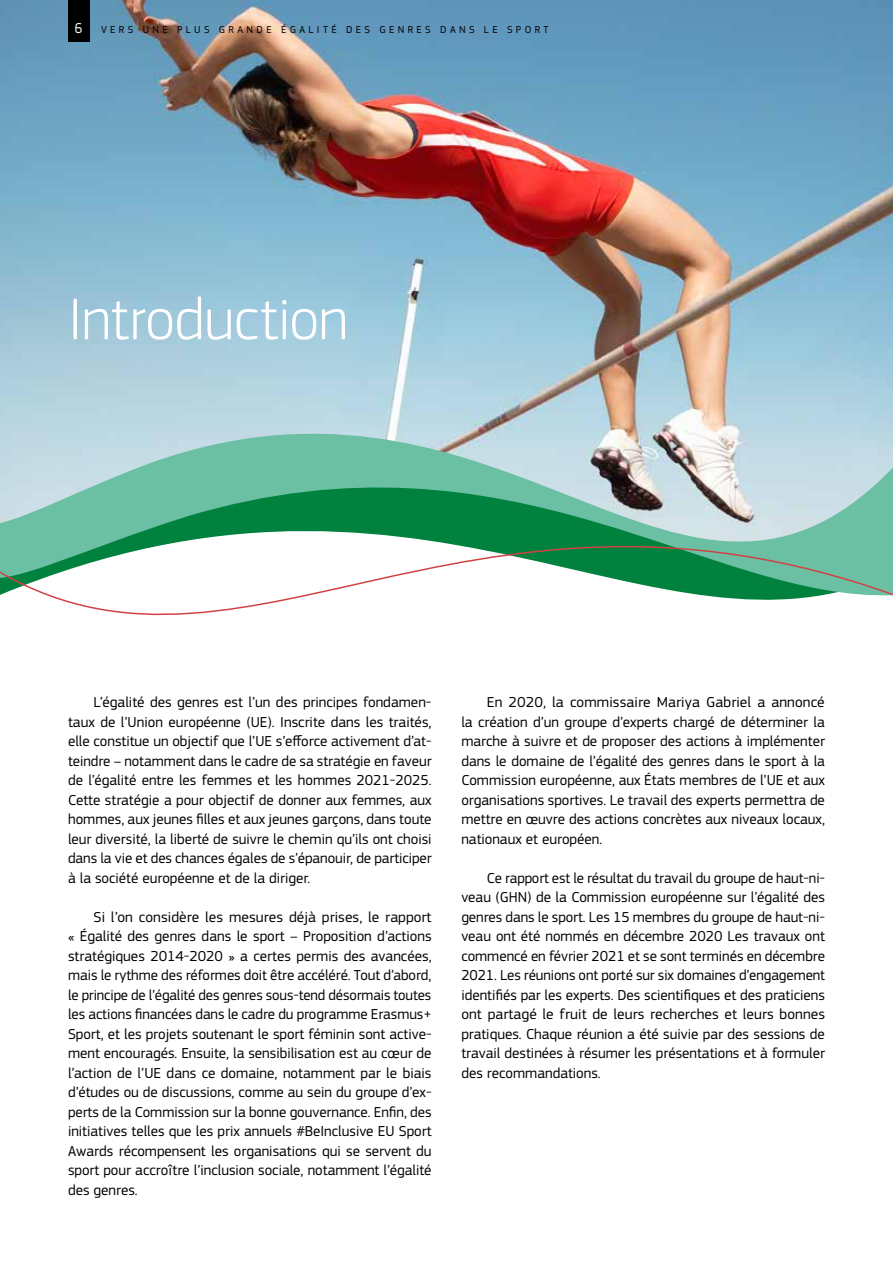
<style>
.page{position:relative;width:893px;height:1263px;background:#fff}
.page>*{position:absolute;margin:0;border:0;box-sizing:border-box;transform-origin:0 0}
.t1{font:300 61.05px "EC Square Sans Pro";letter-spacing:-.005em;color:#fff}
.t2{font:15px/19.5px "EC Square Sans Pro";color:#000;text-align:justify}
.t3{font:10.5px "EC Square Sans Pro";letter-spacing:.32em;color:#000}
.s1{font-size:15px;color:#fff}
</style>
<div class="page">
<img style="left:0;top:0;width:893px;height:438px">
<svg style="left:0;top:438px;width:893px;height:178px"></svg>
<div style="left:68px;top:0;width:21px;height:42px;background:#000"></div>
<p class="t3" style="left:75px;top:24px;width:475px"><span class="s1">6</span> VERS UNE PLUS GRANDE ÉGALITÉ DES GENRES DANS LE SPORT</p>
<h1 class="t1" style="left:68px;top:283px;width:282px">Introduction</h1>
<p class="t2" style="left:68px;top:693px;width:365px;text-indent:26px">L’égalité des genres est l’un des principes fondamen&shy;taux de l’Union européenne (UE). Inscrite dans les traités, elle constitue un objectif que l’UE s’efforce activement d’at&shy;teindre – notamment dans le cadre de sa stratégie en faveur de l’égalité entre les femmes et les hommes 2021-2025.<br>Cette stratégie a pour objectif de donner aux femmes, aux hommes, aux jeunes filles et aux jeunes garçons, dans toute leur diversité, la liberté de suivre le chemin qu’ils ont choisi dans la vie et des chances égales de s’épanouir, de participer à la société européenne et de la diriger.</p>
<p class="t2" style="left:68px;top:907px;width:365px;text-indent:26px">Si l’on considère les mesures déjà prises, le rapport « Égalité des genres dans le sport – Proposition d’actions stratégiques 2014-2020 » a certes permis des avancées, mais le rythme des réformes doit être accéléré. Tout d’abord, le principe de l’égalité des genres sous-tend désormais toutes les actions financées dans le cadre du programme Erasmus+ Sport, et les projets soutenant le sport féminin sont active&shy;ment encouragés. Ensuite, la sensibilisation est au cœur de l’action de l’UE dans ce domaine, notamment par le biais d’études ou de discussions, comme au sein du groupe d’ex&shy;perts de la Commission sur la bonne gouvernance. Enfin, des initiatives telles que les prix annuels #BeInclusive EU Sport Awards récompensent les organisations qui se servent du sport pour accroître l’inclusion sociale, notamment l’égalité des genres.</p>
<p class="t2" style="left:461px;top:693px;width:365px;text-indent:26px">En 2020, la commissaire Mariya Gabriel a annoncé la création d’un groupe d’experts chargé de déterminer la marche à suivre et de proposer des actions à implémenter dans le domaine de l’égalité des genres dans le sport à la Commission européenne, aux États membres de l’UE et aux organisations sportives. Le travail des experts permettra de mettre en œuvre des actions concrètes aux niveaux locaux, nationaux et européen.</p>
<p class="t2" style="left:461px;top:868px;width:365px;text-indent:26px">Ce rapport est le résultat du travail du groupe de haut-ni&shy;veau (GHN) de la Commission européenne sur l’égalité des genres dans le sport. Les 15 membres du groupe de haut-ni&shy;veau ont été nommés en décembre 2020 Les travaux ont commencé en février 2021 et se sont terminés en décembre 2021. Les réunions ont porté sur six domaines d’engagement identifiés par les experts. Des scientifiques et des praticiens ont partagé le fruit de leurs recherches et leurs bonnes pratiques. Chaque réunion a été suivie par des sessions de travail destinées à résumer les présentations et à formuler des recommandations.</p>
</div>
